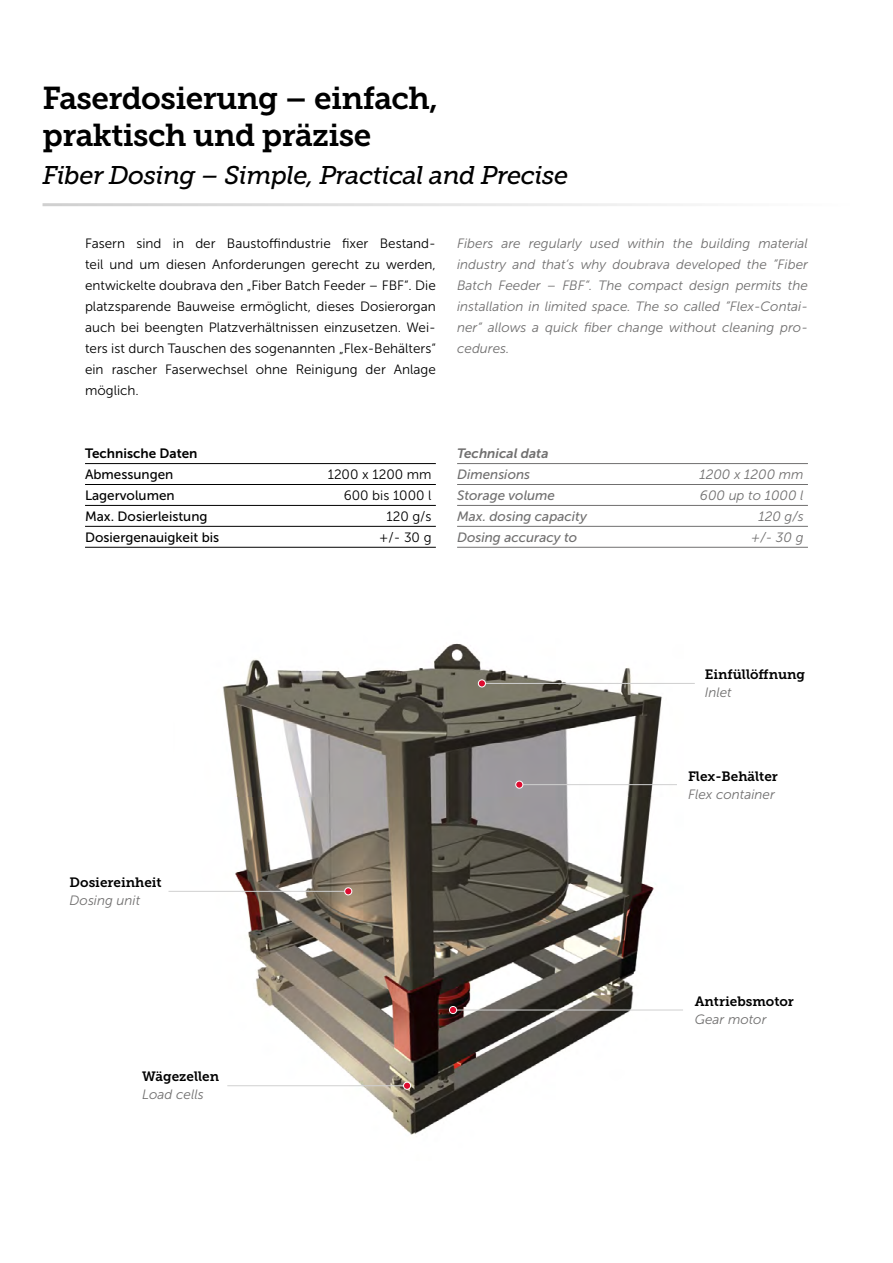
<style>
.page{position:relative;width:893px;height:1263px;background:#fff}
.page>*{position:absolute;margin:0;border:0;box-sizing:border-box;transform-origin:0 0}
.t1{font:31.5px "Museo Slab 700";letter-spacing:-.02em;color:#000}
.t2{font:italic 25.5px "Museo Slab 500";letter-spacing:-.02em;color:#000}
.t3{font:13.5px/21px "Museo Sans 300";color:#000;text-align:justify}
.t4{font:italic 13.5px/21px "Museo Sans 300";color:#706f6f}
.t5{font:13.5px "Museo Slab 700";color:#000}
.t6{font:13.5px "Museo Sans 500";color:#000}
.t7{font:italic 13.5px "Museo Sans 500";color:#706f6f}
.t8{font:13.5px "Museo Sans 700";color:#000}
.t9{font:italic 13.5px "Museo Sans 700";color:#706f6f}
</style>
<div class="page">
<hr style="left:85px;top:505px;width:351px;height:1px;background:#000">
<hr style="left:85px;top:463px;width:351px;height:1px;background:#000">
<hr style="left:457px;top:505px;width:351px;height:1px;background:#706f6f">
<hr style="left:457px;top:463px;width:351px;height:1px;background:#706f6f">
<hr style="left:85px;top:526px;width:351px;height:1px;background:#000">
<hr style="left:85px;top:484px;width:351px;height:1px;background:#000">
<hr style="left:457px;top:526px;width:351px;height:1px;background:#706f6f">
<hr style="left:457px;top:484px;width:351px;height:1px;background:#706f6f">
<hr style="left:85px;top:547px;width:351px;height:1px;background:#000">
<hr style="left:457px;top:547px;width:351px;height:1px;background:#706f6f">
<hr style="left:43px;top:203px;width:807px;height:3px;background:#d0d0d0">
<img style="left:223px;top:643px;width:460px;height:492px">
<hr style="left:168px;top:891px;width:180px;height:1px;background:#d0d0d0">
<hr style="left:227px;top:1085px;width:180px;height:1px;background:#d0d0d0">
<hr style="left:479px;top:683px;width:216px;height:1px;background:#d0d0d0">
<hr style="left:516px;top:784px;width:161px;height:1px;background:#d0d0d0">
<hr style="left:450px;top:1010px;width:233px;height:1px;background:#d0d0d0">
<div style="left:345px;top:888px;width:7px;height:7px;background:#dd0b2f;border-radius:50%"></div>
<div style="left:344px;top:887px;width:8px;height:8px;border:1px solid #fff;border-radius:50%"></div>
<div style="left:403px;top:1082px;width:8px;height:7px;background:#dd0b2f;border-radius:50%"></div>
<div style="left:403px;top:1082px;width:8px;height:8px;border:1px solid #fff;border-radius:50%"></div>
<div style="left:478px;top:680px;width:7px;height:7px;background:#dd0b2f;border-radius:50%"></div>
<div style="left:478px;top:679px;width:8px;height:8px;border:1px solid #fff;border-radius:50%"></div>
<div style="left:516px;top:781px;width:7px;height:7px;background:#dd0b2f;border-radius:50%"></div>
<div style="left:515px;top:781px;width:8px;height:7px;border:1px solid #fff;border-radius:50%"></div>
<div style="left:449px;top:1006px;width:8px;height:7px;background:#dd0b2f;border-radius:50%"></div>
<div style="left:449px;top:1006px;width:8px;height:8px;border:1px solid #fff;border-radius:50%"></div>
<p class="t1" style="left:43px;top:80px;width:397px">Faserdosierung – einfach,</p>
<p class="t1" style="left:43px;top:117px;width:330px">praktisch und präzise</p>
<p class="t2" style="left:43px;top:161px;width:527px">Fiber Dosing – Simple, Practical and Precise</p>
<p class="t3" style="left:85px;top:233px;width:352px">Fasern sind in der Baustoffindustrie fixer Bestand&shy;teil und um diesen Anforderungen gerecht zu werden, entwickelte doubrava den „Fiber Batch Feeder – FBF“. Die platzsparende Bauweise ermöglicht, dieses Dosierorgan auch bei beengten Platzverhältnissen einzusetzen. Wei&shy;ters ist durch Tauschen des sogenannten „Flex-Behälters“ ein rascher Faserwechsel ohne Reinigung der Anlage möglich.</p>
<p class="t8" style="left:85px;top:445px;width:114px">Technische Daten</p>
<p class="t6" style="left:85px;top:467px;width:90px">Abmessungen</p>
<p class="t3" style="left:328px;top:464px;width:105px">1200 x 1200 mm</p>
<p class="t6" style="left:85px;top:488px;width:91px">Lagervolumen</p>
<p class="t3" style="left:344px;top:485px;width:89px">600 bis 1000 l</p>
<p class="t6" style="left:85px;top:509px;width:124px">Max. Dosierleistung</p>
<p class="t3" style="left:386px;top:506px;width:47px">120 g/s</p>
<p class="t6" style="left:85px;top:530px;width:136px">Dosiergenauigkeit bis</p>
<p class="t3" style="left:379px;top:527px;width:54px">+/- 30 g</p>
<p class="t4" style="left:457px;top:233px;width:352px">Fibers are regularly used within the building material industry and that‘s why doubrava developed the ”Fiber Batch Feeder – FBF“. The compact design permits the installation in limited space. The so called ”Flex-Contai&shy;ner“ allows a quick fiber change without cleaning pro&shy;cedures.</p>
<p class="t9" style="left:457px;top:445px;width:93px">Technical data</p>
<p class="t7" style="left:457px;top:467px;width:75px">Dimensions</p>
<p class="t4" style="left:699px;top:464px;width:106px">1200 x 1200 mm</p>
<p class="t7" style="left:457px;top:488px;width:99px">Storage volume</p>
<p class="t4" style="left:700px;top:485px;width:105px">600 up to 1000 l</p>
<p class="t7" style="left:457px;top:509px;width:131px">Max. dosing capacity</p>
<p class="t4" style="left:758px;top:506px;width:47px">120 g/s</p>
<p class="t7" style="left:457px;top:530px;width:122px">Dosing accuracy to</p>
<p class="t4" style="left:751px;top:527px;width:54px">+/- 30 g</p>
<p class="t5" style="left:70px;top:874px;width:94px">Dosiereinheit</p>
<p class="t4" style="left:70px;top:890px;width:72px">Dosing unit</p>
<p class="t5" style="left:142px;top:1069px;width:78px">Wägezellen</p>
<p class="t4" style="left:142px;top:1084px;width:63px">Load cells</p>
<p class="t5" style="left:705px;top:667px;width:102px">Einfüllöffnung</p>
<p class="t4" style="left:705px;top:682px;width:28px">Inlet</p>
<p class="t5" style="left:688px;top:768px;width:91px">Flex-Behälter</p>
<p class="t4" style="left:688px;top:783px;width:88px">Flex container</p>
<p class="t5" style="left:695px;top:993px;width:101px">Antriebsmotor</p>
<p class="t4" style="left:695px;top:1009px;width:73px">Gear motor</p>
</div>
